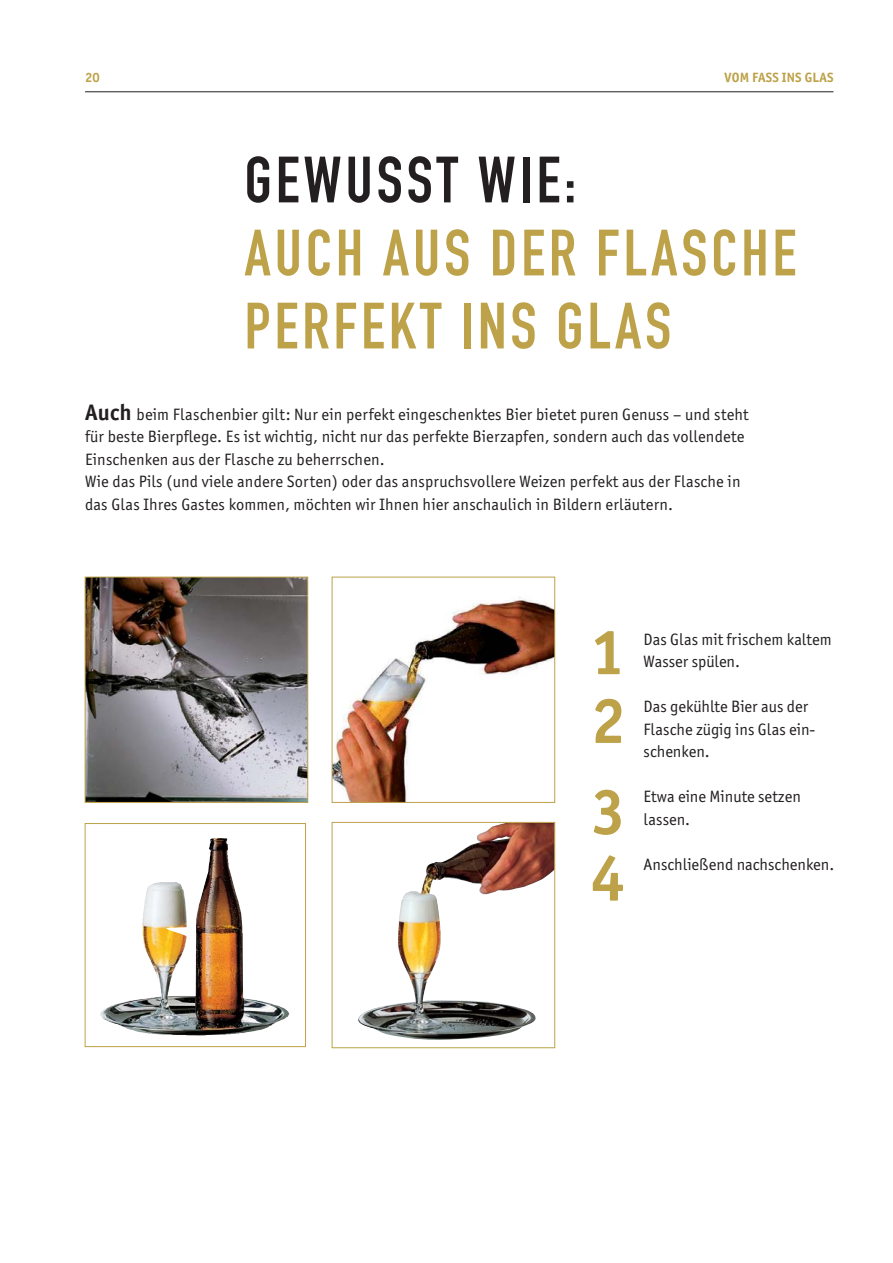
<style>
.page{position:relative;width:893px;height:1263px;background:#fff}
.page>*{position:absolute;margin:0;border:0;box-sizing:border-box;transform-origin:0 0}
.t1{font:700 64.35px/73.1px "DIN Condensed";letter-spacing:.06em;color:#bda249}
.t2{font:700 64.35px "DIN Condensed";letter-spacing:.06em;color:#231f20}
.t3{font:700 64.35px/68.7px "Officina Sans ITC Pro";color:#bda249}
.t4{font:16.5px/22.5px "Officina Sans ITC Pro";letter-spacing:.01em;color:#231f20}
.t5{font:700 13.5px "Officina Sans ITC Pro";letter-spacing:.01em;color:#bda249}
.t6{font:700 13.5px "Officina Ser ITC";color:#bda249}
.s1{font-weight:700;font-size:22.5px}
</style>
<div class="page">
<img style="left:87px;top:579px;width:219px;height:222px">
<div style="left:85px;top:577px;width:223px;height:226px;border:1px solid #bda249"></div>
<img style="left:100px;top:838px;width:114px;height:198px">
<div style="left:85px;top:823px;width:221px;height:224px;border:1px solid #bda249"></div>
<img style="left:334px;top:597px;width:219px;height:204px">
<div style="left:332px;top:577px;width:223px;height:226px;border:1px solid #bda249"></div>
<img style="left:358px;top:824px;width:195px;height:216px">
<div style="left:332px;top:822px;width:223px;height:226px;border:1px solid #bda249"></div>
<hr style="left:85px;top:91px;width:748px;height:1px;background:#231f20">
<p class="t6" style="left:85px;top:69px;width:16px">20</p>
<p class="t5" style="left:724px;top:72px;width:110px">VOM FASS INS GLAS</p>
<h1 class="t2" style="left:244px;top:143px;width:333px">GEWUSST WIE:</h1>
<h1 class="t1" style="left:244px;top:217px;width:553px">AUCH AUS DER FLASCHE<br>PERFEKT INS GLAS</h1>
<p class="t4" style="left:85px;top:404px;width:665px"><span class="s1">Auch</span> beim Flaschenbier gilt: Nur ein perfekt eingeschenktes Bier bietet puren Genuss – und steht für beste Bier pflege. Es ist wichtig, nicht nur das perfekte Bierzapfen, sondern auch das vollendete Einschenken aus der Flasche zu beherrschen.<br>Wie das Pils (und viele andere Sorten) oder das anspruchsvollere Weizen perfekt aus der Flasche in das Glas Ihres Gastes kommen, möchten wir Ihnen hier anschaulich in Bildern erläutern.</p>
<h1 class="t3" style="left:591px;top:623px;width:36px">1<br>2</h1>
<h1 class="t3" style="left:591px;top:784px;width:36px;line-height:65.7px">3<br>4</h1>
<p class="t4" style="left:643px;top:629px;width:189px">Das Glas mit frischem kaltem<br>Wasser spülen.</p>
<p class="t4" style="left:643px;top:697px;width:173px">Das gekühlte Bier aus der<br>Flasche zügig ins Glas ein&shy;schenken.</p>
<p class="t4" style="left:643px;top:787px;width:159px">Etwa eine Minute setzen lassen.</p>
<p class="t4" style="left:643px;top:854px;width:192px">Anschließend nachschenken.</p>
</div>
